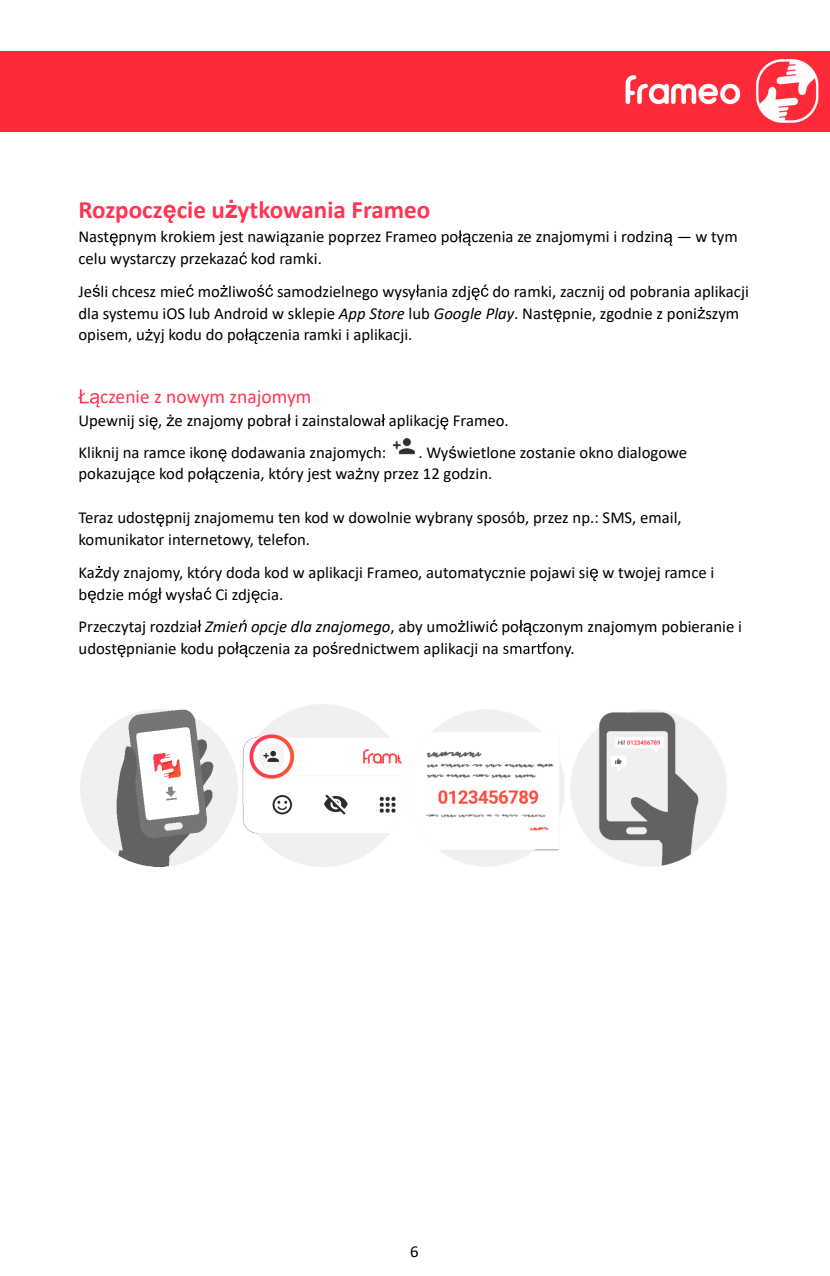
<style>
.page{position:relative;width:830px;height:1276px;background:#fff}
.page>*{position:absolute;margin:0;border:0;box-sizing:border-box;transform-origin:0 0}
.t1{font:700 24.97px "Calibri";color:#ff3653}
.t2{font:19.57px "Calibri";color:#ff3653}
.t3{font:16.65px/21.8px "Calibri";color:#000}
.s1{font-style:italic}
</style>
<div class="page">
<svg style="left:163px;top:205px;width:13px;height:18px"></svg>
<svg style="left:225px;top:200px;width:12px;height:18px"></svg>
<svg style="left:110px;top:233px;width:8px;height:13px"></svg>
<svg style="left:280px;top:233px;width:8px;height:13px"></svg>
<svg style="left:458px;top:230px;width:12px;height:16px"></svg>
<svg style="left:664px;top:233px;width:8px;height:13px"></svg>
<svg style="left:239px;top:252px;width:8px;height:12px"></svg>
<svg style="left:93px;top:285px;width:7px;height:12px"></svg>
<svg style="left:186px;top:285px;width:8px;height:12px"></svg>
<svg style="left:220px;top:285px;width:8px;height:12px"></svg>
<svg style="left:257px;top:285px;width:16px;height:12px"></svg>
<svg style="left:415px;top:285px;width:4px;height:12px"></svg>
<svg style="left:471px;top:285px;width:17px;height:15px"></svg>
<svg style="left:553px;top:310px;width:8px;height:12px"></svg>
<svg style="left:697px;top:307px;width:7px;height:11px"></svg>
<svg style="left:145px;top:329px;width:8px;height:11px"></svg>
<svg style="left:245px;top:328px;width:12px;height:16px"></svg>
<svg style="left:78px;top:389px;width:22px;height:18px"></svg>
<svg style="left:149px;top:417px;width:8px;height:12px"></svg>
<svg style="left:166px;top:414px;width:8px;height:12px"></svg>
<svg style="left:287px;top:414px;width:4px;height:12px"></svg>
<svg style="left:381px;top:414px;width:4px;height:12px"></svg>
<svg style="left:440px;top:417px;width:8px;height:12px"></svg>
<svg style="left:218px;top:449px;width:8px;height:12px"></svg>
<svg style="left:449px;top:446px;width:7px;height:12px"></svg>
<svg style="left:131px;top:470px;width:8px;height:13px"></svg>
<svg style="left:205px;top:467px;width:13px;height:16px"></svg>
<svg style="left:355px;top:468px;width:8px;height:11px"></svg>
<svg style="left:156px;top:514px;width:8px;height:13px"></svg>
<svg style="left:95px;top:566px;width:8px;height:11px"></svg>
<svg style="left:590px;top:569px;width:7px;height:12px"></svg>
<svg style="left:88px;top:590px;width:8px;height:13px"></svg>
<svg style="left:158px;top:587px;width:4px;height:12px"></svg>
<svg style="left:191px;top:587px;width:4px;height:12px"></svg>
<svg style="left:204px;top:587px;width:7px;height:13px"></svg>
<svg style="left:251px;top:590px;width:8px;height:13px"></svg>
<svg style="left:197px;top:620px;width:4px;height:12px"></svg>
<svg style="left:238px;top:620px;width:9px;height:12px"></svg>
<svg style="left:457px;top:620px;width:8px;height:12px"></svg>
<svg style="left:490px;top:620px;width:7px;height:12px"></svg>
<svg style="left:519px;top:620px;width:12px;height:15px"></svg>
<svg style="left:117px;top:645px;width:8px;height:12px"></svg>
<svg style="left:235px;top:642px;width:12px;height:15px"></svg>
<svg style="left:330px;top:642px;width:7px;height:12px"></svg>
<svg style="left:503px;top:642px;width:43px;height:12px"></svg>
<img style="left:392px;top:438px;width:23px;height:17px">
<img style="left:80px;top:710px;width:158px;height:156px">
<img style="left:242px;top:704px;width:160px;height:162px">
<img style="left:425px;top:710px;width:140px;height:156px">
<img style="left:570px;top:710px;width:157px;height:156px">
<div style="left:0;top:52px;width:828px;height:79px;background:#ff2a39"></div>
<h1 class="t1" style="left:78px;top:192px;width:353px">Rozpocz cie u ytkowania Frameo</h1>
<p class="t3" style="left:78px;top:225px;width:660px">Nast pnym krokiem jest nawi zanie poprzez Frameo po czenia ze znajomymi i rodzin — w tym celu wystarczy przekaza kod ramki.</p>
<p class="t3" style="left:78px;top:280px;width:394px">Je li chcesz mie mo liwo samodzielnego wysy ania zdj</p>
<p class="t3" style="left:78px;top:280px;width:671px;text-indent:414px">do ramki, zacznij od pobrania aplikacji dla systemu iOS lub Android w sklepie <span class="s1">App Store</span> lub <span class="s1">Google Play</span>. Nast pnie, zgodnie z poni szym opisem, u yj kodu do po czenia ramki i aplikacji.</p>
<p class="t2" style="left:100px;top:383px;width:213px">czenie z nowym znajomym</p>
<p class="t3" style="left:78px;top:404px;width:431px;line-height:31.9px">Upewnij si , e znajomy pobra i zainstalowa aplikacj Frameo.<br>Kliknij na ramce ikon dodawania znajomych:</p>
<p class="t3" style="left:78px;top:441px;width:610px;line-height:21.2px;text-indent:340px">. Wy wietlone zostanie okno dialogowe pokazuj ce kod po czenia, który jest wa ny przez 12 godzin.</p>
<p class="t3" style="left:78px;top:506px;width:604px">Teraz udost pnij znajomemu ten kod w dowolnie wybrany sposób, przez np.: SMS, email, komunikator internetowy, telefon.</p>
<p class="t3" style="left:78px;top:561px;width:637px">Ka dy znajomy, który doda kod w aplikacji Frameo, automatycznie pojawi si w twojej ramce i b dzie móg wys a Ci zdj cia.</p>
<p class="t3" style="left:78px;top:615px;width:664px">Przeczytaj rozdzia <span class="s1">Zmie opcje dla znajomego</span>, aby umo liwi po czonym znajomym pobieranie i udost pnianie kodu po czenia za po rednictwem aplikacji na</p>
<p class="t3" style="left:546px;top:637px;width:29px">ony.</p>
<p class="t3" style="left:410px;top:1240px;width:10px">6</p>
</div>
